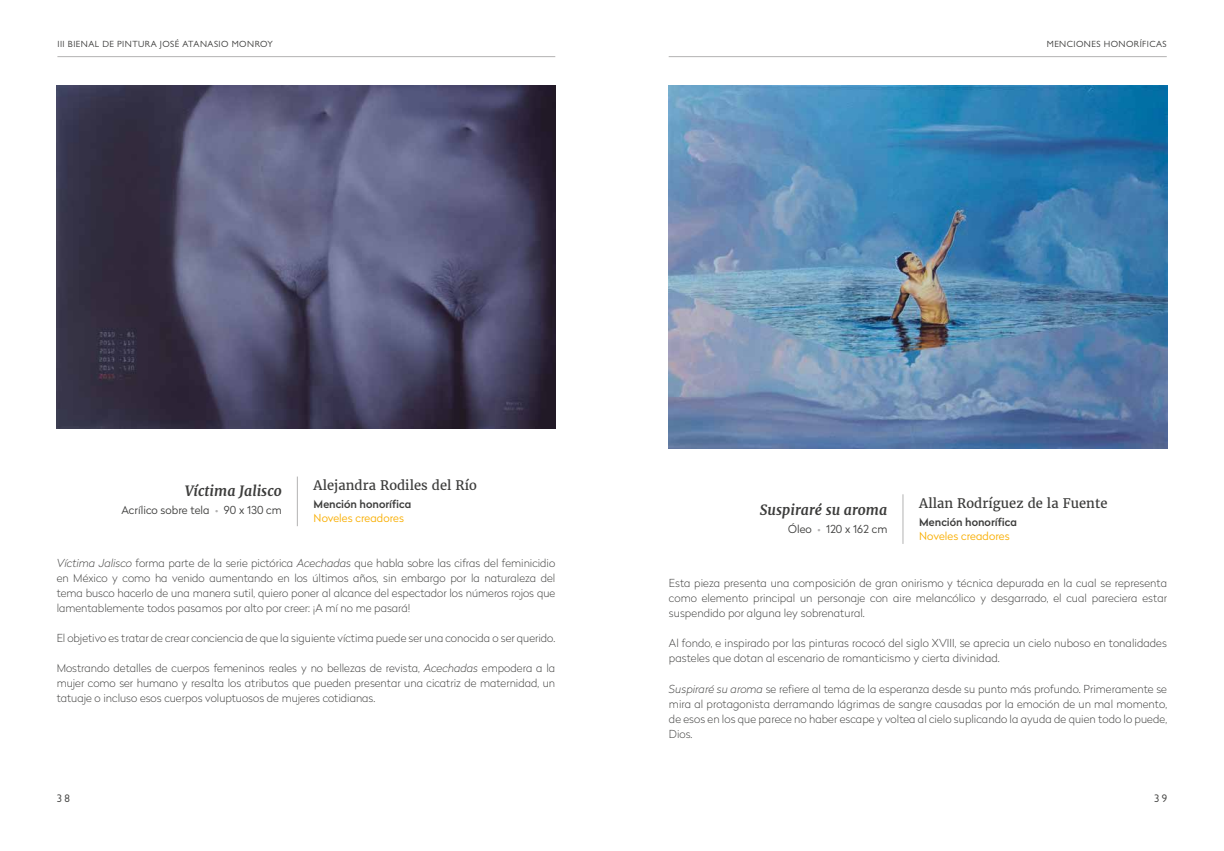
<style>
.page{position:relative;width:1224px;height:851px;background:#fff}
.page>*{position:absolute;margin:0;border:0;box-sizing:border-box;transform-origin:0 0}
.t1{font:italic 700 14px "Merriweather";letter-spacing:.005em;color:#3c3c3b}
.t2{font:13px "Merriweather";letter-spacing:.005em;color:#3c3c3b}
.t3{font:100 11px/15px "Radikal";letter-spacing:.005em;color:#3c3c3b;text-align:justify}
.t4{font:300 11px "Radikal";letter-spacing:.005em;color:#3c3c3b}
.t5{font:500 11px "Radikal";color:#3c3c3b}
.t6{font:300 11px "Radikal";letter-spacing:.005em;color:#f9ae00}
.t7{font:11px "Gill Sans MT Pro";color:#3c3c3b}
.t8{font:9px "Gill Sans MT Pro";letter-spacing:.05em;color:#3c3c3b}
.s1{color:#b3b2b2}
.s2{font-style:italic}
</style>
<div class="page">
<hr style="left:57px;top:56px;width:498px;height:1px;background:#b3b2b2">
<hr style="left:669px;top:56px;width:498px;height:1px;background:#b3b2b2">
<hr style="left:297px;top:476px;width:1px;height:50px;background:#b3b2b2">
<img style="left:57px;top:86px;width:498px;height:343px">
<hr style="left:903px;top:494px;width:1px;height:50px;background:#b3b2b2">
<img style="left:669px;top:85px;width:498px;height:363px">
<p class="t8" style="left:57px;top:39px;width:217px">III BIENAL DE PINTURA JOSÉ ATANASIO MONROY</p>
<p class="t8" style="left:1047px;top:39px;width:121px">MENCIONES HONORÍFICAS</p>
<p class="t1" style="left:185px;top:482px;width:98px">Víctima Jalisco</p>
<p class="t4" style="left:121px;top:502px;width:162px">Acrílico sobre tela <span class="s1">•</span> 90 x 130 cm</p>
<p class="t2" style="left:314px;top:477px;width:165px">Alejandra Rodiles del Río</p>
<p class="t5" style="left:314px;top:496px;width:99px">Mención honorífica</p>
<p class="t6" style="left:314px;top:510px;width:92px">Noveles creadores</p>
<p class="t3" style="left:57px;top:555px;width:500px"><span class="s2">Víctima Jalisco</span> forma parte de la serie pictórica <span class="s2">Acechadas</span> que habla sobre las cifras del feminicidio en México y como ha venido aumentando en los últimos años, sin embargo por la naturaleza del tema busco hacerlo de una manera sutil, quiero poner al alcance del espectador los números rojos que lamentablemente todos pasamos por alto por creer: ¡A mí no me pasará!</p>
<p class="t3" style="left:57px;top:630px;width:500px">El objetivo es tratar de crear conciencia de que la siguiente víctima puede ser una conocida o ser querido.</p>
<p class="t3" style="left:57px;top:660px;width:500px">Mostrando detalles de cuerpos femeninos reales y no bellezas de revista, <span class="s2">Acechadas</span> empodera a la mujer como ser humano y resalta los atributos que pueden presentar una cicatriz de maternidad, un tatuaje o incluso esos cuerpos voluptuosos de mujeres cotidianas.</p>
<p class="t1" style="left:760px;top:501px;width:129px">Suspiraré su aroma</p>
<p class="t4" style="left:788px;top:521px;width:101px">Óleo <span class="s1">•</span> 120 x 162 cm</p>
<p class="t2" style="left:919px;top:495px;width:190px">Allan Rodríguez de la Fuente</p>
<p class="t5" style="left:919px;top:513px;width:99px">Mención honorífica</p>
<p class="t6" style="left:919px;top:528px;width:92px">Noveles creadores</p>
<p class="t3" style="left:669px;top:575px;width:500px">Esta pieza presenta una composición de gran onirismo y técnica depurada en la cual se representa como elemento principal un personaje con aire melancólico y desgarrado, el cual pareciera estar suspendido por alguna ley sobrenatural.</p>
<p class="t3" style="left:669px;top:635px;width:500px">Al fondo, e inspirado por las pinturas rococó del siglo XVIII, se aprecia un cielo nuboso en tonalidades pasteles que dotan al escenario de romanticismo y cierta divinidad.</p>
<p class="t3" style="left:669px;top:680px;width:500px"><span class="s2">Suspiraré su aroma</span> se refiere al tema de la esperanza desde su punto más profundo. Primeramente se mira al protagonista derramando lágrimas de sangre causadas por la emoción de un mal momento, de esos en los que parece no haber escape y voltea al cielo suplicando la ayuda de quien todo lo puede, Dios.</p>
<p class="t7" style="left:57px;top:791px;width:15px">38</p>
<p class="t7" style="left:1154px;top:791px;width:15px">39</p>
</div>
